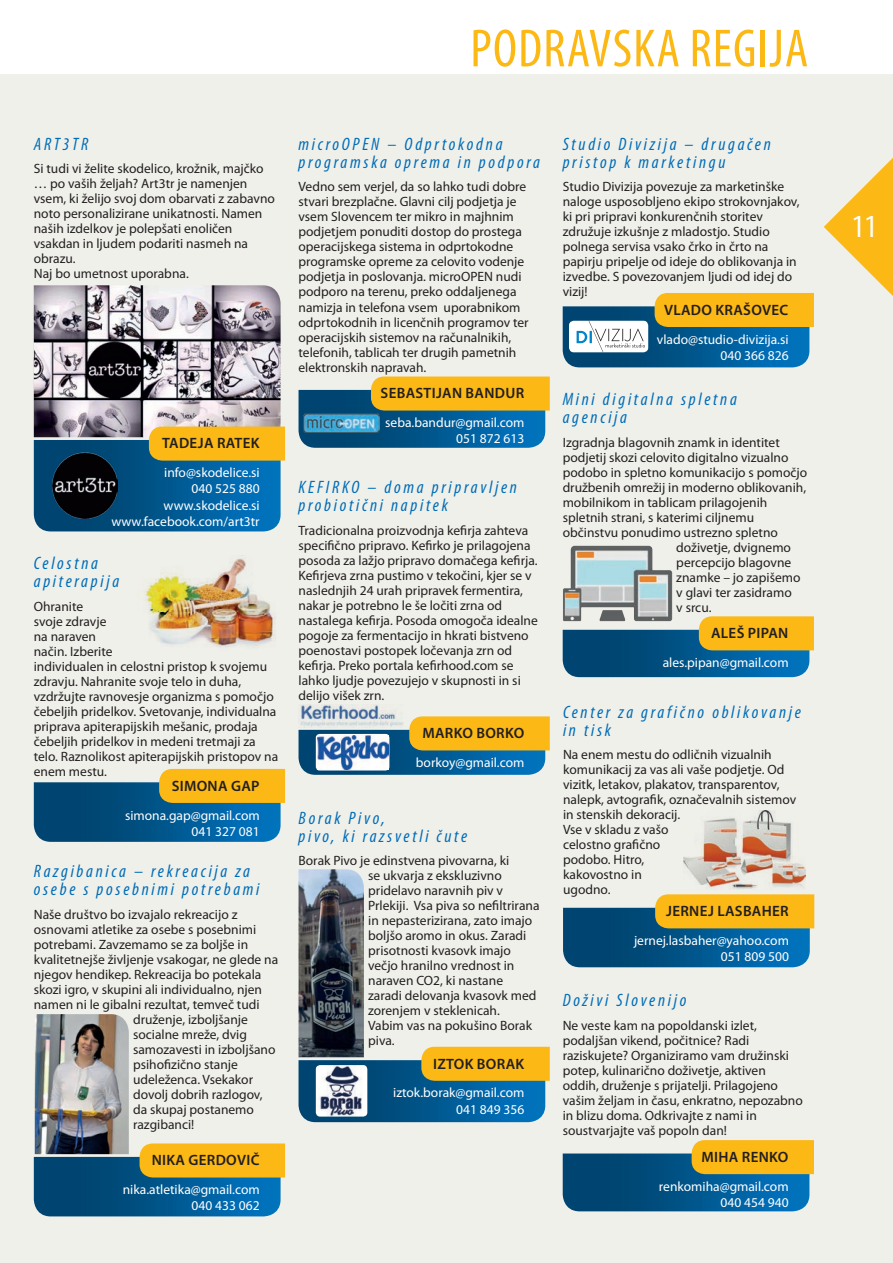
<style>
.page{position:relative;width:893px;height:1263px;background:#fff}
.page>*{position:absolute;margin:0;border:0;box-sizing:border-box;transform-origin:0 0}
.t1{font:condensed 54px "Myriad Pro";letter-spacing:.02em;color:#fcb814}
.t2{font:condensed 32.4px "Myriad Pro";color:#fff}
.t3{font:italic condensed 18px/18px "Myriad Pro";letter-spacing:.15em;color:#006db7}
.t4{font:600 15px "Myriad Pro";letter-spacing:.02em;color:#231f20}
.t5{font:13.5px/15px "Myriad Pro";color:#231f20}
.t6{font:13.5px "Myriad Pro";color:#fff}
</style>
<div class="page">
<div style="left:0;top:74px;width:892px;height:1188px;background:#f0f0eb"></div>
<svg style="left:824px;top:159px;width:68px;height:136px"></svg>
<svg style="left:562px;top:616px;width:251px;height:61px;background:#54796f"></svg>
<img style="left:562px;top:545px;width:110px;height:82px">
<svg style="left:562px;top:1140px;width:251px;height:71px;background:#557c7a"></svg>
<svg style="left:298px;top:376px;width:251px;height:72px;background:#70876a"></svg>
<svg style="left:34px;top:769px;width:251px;height:72px;background:#547c79"></svg>
<svg style="left:563px;top:894px;width:251px;height:73px;background:#5e7f70"></svg>
<svg style="left:34px;top:1143px;width:251px;height:73px;background:#52776d"></svg>
<svg style="left:298px;top:716px;width:251px;height:58px;background:#7d8c60"></svg>
<svg style="left:298px;top:1046px;width:251px;height:76px;background:#5b8077"></svg>
<img style="left:303px;top:414px;width:76px;height:18px">
<div style="left:316px;top:734px;width:73px;height:36px;background:#fff;border-radius:4px"></div>
<img style="left:317px;top:735px;width:71px;height:34px">
<img style="left:298px;top:704px;width:107px;height:23px">
<img style="left:316px;top:1065px;width:51px;height:51px">
<img style="left:298px;top:869px;width:66px;height:188px">
<img style="left:139px;top:555px;width:137px;height:93px">
<img style="left:683px;top:810px;width:122px;height:79px">
<svg style="left:562px;top:293px;width:251px;height:74px;background:#7b9481"></svg>
<img style="left:34px;top:285px;width:246px;height:141px">
<svg style="left:34px;top:426px;width:251px;height:105px;background:#44737a"></svg>
<img style="left:52px;top:453px;width:66px;height:65px">
<img style="left:35px;top:1014px;width:94px;height:140px">
<p class="t1" style="left:470px;top:19px;width:339px">PODRAVSKA REGIJA</p>
<p class="t3" style="left:34px;top:135px;width:56px">ART3TR</p>
<p class="t5" style="left:34px;top:162px;width:242px">Si tudi vi želite skodelico, krožnik, majčko … po vaših željah? Art3tr je namenjen vsem, ki želijo svoj dom obarvati z zabavno noto personalizirane unikatnosti. Namen naših izdelkov je polepšati enoličen vsakdan in ljudem podariti nasmeh na obrazu.</p>
<p class="t5" style="left:34px;top:267px;width:156px">Naj bo umetnost uporabna.</p>
<p class="t4" style="left:162px;top:435px;width:99px">TADEJA RATEK</p>
<p class="t6" style="left:164px;top:465px;width:97px">info@skodelice.si</p>
<p class="t6" style="left:191px;top:481px;width:70px">040 525 880</p>
<p class="t6" style="left:163px;top:498px;width:98px">www.skodelice.si</p>
<p class="t6" style="left:111px;top:514px;width:150px">www.facebook.com/art3tr</p>
<p class="t3" style="left:34px;top:554px;width:87px">Celostna apiterapija</p>
<p class="t5" style="left:34px;top:599px;width:246px">Ohranite<br>svoje zdravje<br>na naraven<br>način. Izberite<br>individualen in celostni pristop k svojemu zdravju. Nahranite svoje telo in duha, vzdržujte ravnovesje organizma s pomočjo čebeljih pridelkov. Svetovanje, individualna priprava apiterapijskih mešanic, prodaja čebeljih pridelkov in medeni tretmaji za telo. Raznolikost apiterapijskih pristopov na enem mestu.</p>
<p class="t4" style="left:172px;top:777px;width:89px">SIMONA GAP</p>
<p class="t6" style="left:125px;top:807px;width:136px">simona.gap@gmail.com</p>
<p class="t6" style="left:191px;top:824px;width:70px">041 327 081</p>
<p class="t3" style="left:34px;top:862px;width:227px">Razgibanica – rekreacija za osebe s posebnimi potrebami</p>
<p class="t5" style="left:34px;top:907px;width:205px">Naše društvo bo izvajalo rekreacijo z</p>
<p class="t5" style="left:34px;top:922px;width:224px">osnovami atletike za osebe s posebnimi</p>
<p class="t5" style="left:34px;top:937px;width:216px">potrebami. Zavzemamo se za boljše in</p>
<p class="t5" style="left:34px;top:952px;width:246px">kvalitetnejše življenje vsakogar, ne glede na</p>
<p class="t5" style="left:34px;top:967px;width:229px">njegov hendikep. Rekreacija bo potekala</p>
<p class="t5" style="left:34px;top:982px;width:230px">skozi igro, v skupini ali individualno, njen</p>
<p class="t5" style="left:34px;top:997px;width:227px">namen ni le gibalni rezultat, temveč tudi</p>
<p class="t5" style="left:133px;top:1012px;width:116px">druženje, izboljšanje</p>
<p class="t5" style="left:133px;top:1027px;width:115px">socialne mreže, dvig</p>
<p class="t5" style="left:133px;top:1042px;width:144px">samozavesti in izboljšano</p>
<p class="t5" style="left:133px;top:1057px;width:106px">psihofizično stanje</p>
<p class="t5" style="left:133px;top:1072px;width:121px">udeleženca. Vsekakor</p>
<p class="t5" style="left:133px;top:1087px;width:131px">dovolj dobrih razlogov,</p>
<p class="t5" style="left:133px;top:1102px;width:122px">da skupaj postanemo</p>
<p class="t5" style="left:133px;top:1117px;width:63px">razgibanci!</p>
<p class="t4" style="left:152px;top:1152px;width:109px">NIKA GERDOVIČ</p>
<p class="t6" style="left:123px;top:1182px;width:138px">nika.atletika@gmail.com</p>
<p class="t6" style="left:191px;top:1198px;width:70px">040 433 062</p>
<p class="t3" style="left:298px;top:135px;width:243px">microOPEN – Odprtokodna programska oprema in podpora</p>
<p class="t5" style="left:298px;top:180px;width:231px">Vedno sem verjel, da so lahko tudi dobre stvari brezplačne. Glavni cilj podjetja je vsem Slovencem ter mikro in majhnim podjetjem ponuditi dostop do prostega operacijskega sistema in odprtokodne programske opreme za celovito vodenje podjetja in poslovanja. microOPEN nudi podporo na terenu, preko oddaljenega namizja in telefona vsem uporabnikom odprtokodnih in licenčnih programov ter operacijskih sistemov na računalnikih, telefonih, tablicah ter drugih pametnih elektronskih napravah.</p>
<p class="t4" style="left:380px;top:385px;width:145px">SEBASTIJAN BANDUR</p>
<p class="t6" style="left:385px;top:415px;width:141px">seba.bandur@gmail.com</p>
<p class="t6" style="left:456px;top:431px;width:70px">051 872 613</p>
<p class="t3" style="left:298px;top:479px;width:220px">KEFIRKO – doma pripravljen probiotični napitek</p>
<p class="t5" style="left:298px;top:523px;width:241px">Tradicionalna proizvodnja kefirja zahteva specifično pripravo. Kefirko je prilagojena posoda za lažjo pripravo domačega kefirja.<br>Kefirjeva zrna pustimo v tekočini, kjer se v naslednjih 24 urah pripravek fermentira, nakar je potrebno le še ločiti zrna od nastalega kefirja. Posoda omogoča idealne pogoje za fermentacijo in hkrati bistveno poenostavi postopek ločevanja zrn od kefirja. Preko portala kefirhood.com se lahko ljudje povezujejo v skupnosti in si delijo višek zrn.</p>
<p class="t4" style="left:422px;top:725px;width:103px">MARKO BORKO</p>
<p class="t6" style="left:416px;top:755px;width:110px">borkoy@gmail.com</p>
<p class="t3" style="left:298px;top:809px;width:170px">Borak Pivo,<br>pivo, ki razsvetli čute</p>
<p class="t5" style="left:368px;top:853px;width:173px;text-indent:-70px">Borak Pivo je edinstvena pivovarna, ki<br>se ukvarja z ekskluzivno pridelavo naravnih piv v<br>Prlekiji. Vsa piva so nefiltrirana in nepasterizirana, zato imajo boljšo aromo in okus. Zaradi prisotnosti kvasovk imajo večjo hranilno vrednost in naraven CO2, ki nastane zaradi delovanja kvasovk med zorenjem v steklenicah.</p>
<p class="t5" style="left:368px;top:1018px;width:165px">Vabim vas na pokušino Borak piva.</p>
<p class="t4" style="left:433px;top:1055px;width:93px">IZTOK BORAK</p>
<p class="t6" style="left:393px;top:1085px;width:133px">iztok.borak@gmail.com</p>
<p class="t6" style="left:456px;top:1101px;width:70px">041 849 356</p>
<p class="t3" style="left:562px;top:135px;width:209px">Studio Divizija – drugačen pristop k marketingu</p>
<p class="t5" style="left:562px;top:180px;width:238px">Studio Divizija povezuje za marketinške naloge usposobljeno ekipo strokovnjakov, ki pri pripravi konkurenčnih storitev združuje izkušnje z mladostjo. Studio polnega servisa vsako črko in črto na papirju pripelje od ideje do oblikovanja in izvedbe. S povezovanjem ljudi od idej do vizij!</p>
<p class="t4" style="left:663px;top:301px;width:126px">VLADO KRAŠOVEC</p>
<p class="t6" style="left:656px;top:332px;width:133px">vlado@studio-divizija.si</p>
<p class="t6" style="left:720px;top:348px;width:70px">040 366 826</p>
<p class="t3" style="left:562px;top:391px;width:176px">Mini digitalna spletna agencija</p>
<p class="t5" style="left:562px;top:435px;width:218px">Izgradnja blagovnih znamk in identitet</p>
<p class="t5" style="left:562px;top:450px;width:227px">podjetij skozi celovito digitalno vizualno</p>
<p class="t5" style="left:562px;top:465px;width:246px">podobo in spletno komunikacijo s pomočjo</p>
<p class="t5" style="left:562px;top:480px;width:245px">družbenih omrežij in moderno oblikovanih,</p>
<p class="t5" style="left:562px;top:495px;width:206px">mobilnikom in tablicam prilagojenih</p>
<p class="t5" style="left:562px;top:510px;width:193px">spletnih strani, s katerimi ciljnemu</p>
<p class="t5" style="left:562px;top:525px;width:217px">občinstvu ponudimo ustrezno spletno</p>
<p class="t5" style="left:676px;top:540px;width:116px">doživetje, dvignemo</p>
<p class="t5" style="left:676px;top:555px;width:116px">percepcijo blagovne</p>
<p class="t5" style="left:676px;top:570px;width:126px">znamke – jo zapišemo</p>
<p class="t5" style="left:676px;top:585px;width:117px">v glavi ter zasidramo</p>
<p class="t5" style="left:676px;top:600px;width:37px">v srcu.</p>
<p class="t4" style="left:710px;top:625px;width:79px">ALEŠ PIPAN</p>
<p class="t6" style="left:662px;top:655px;width:127px">ales.pipan@gmail.com</p>
<p class="t3" style="left:563px;top:703px;width:239px">Center za grafično oblikovanje in tisk</p>
<p class="t5" style="left:563px;top:747px;width:235px">Na enem mestu do odličnih vizualnih komunikacij za vas ali vaše podjetje. Od vizitk, letakov, plakatov, transparentov, nalepk, avtografik, označevalnih sistemov in stenskih dekoracij.<br>Vse v skladu z vašo<br>celostno grafično<br>podobo. Hitro,<br>kakovostno in<br>ugodno.</p>
<p class="t4" style="left:666px;top:903px;width:124px">JERNEJ LASBAHER</p>
<p class="t6" style="left:633px;top:933px;width:156px">jernej.lasbaher@yahoo.com</p>
<p class="t6" style="left:720px;top:949px;width:70px">051 809 500</p>
<p class="t3" style="left:562px;top:991px;width:125px">Doživi Slovenijo</p>
<p class="t5" style="left:562px;top:1018px;width:241px">Ne veste kam na popoldanski izlet, podaljšan vikend, počitnice? Radi raziskujete? Organiziramo vam družinski potep, kulinarično doživetje, aktiven oddih, druženje s prijatelji. Prilagojeno vašim željam in času, enkratno, nepozabno in blizu doma. Odkrivajte z nami in soustvarjajte vaš popoln dan!</p>
<p class="t4" style="left:701px;top:1148px;width:88px">MIHA RENKO</p>
<p class="t6" style="left:658px;top:1178px;width:131px">renkomiha@gmail.com</p>
<p class="t6" style="left:720px;top:1195px;width:70px">040 454 940</p>
<p class="t2" style="left:851px;top:208px;width:26px">11</p>
</div>
